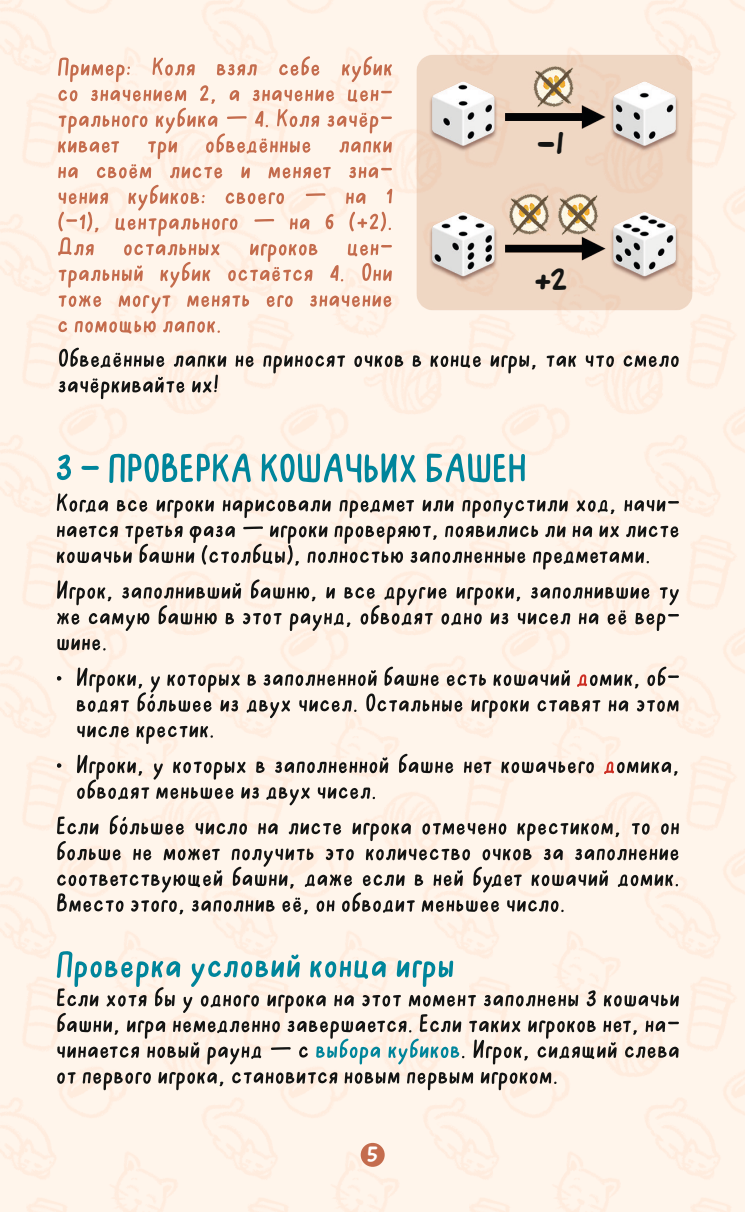
<style>
.page{position:relative;width:745px;height:1212px;background:#fff}
.page>*{position:absolute;margin:0;border:0;box-sizing:border-box;transform-origin:0 0}
.t1{font:82px "Better Together Spaced Spaced";letter-spacing:-.15em;color:#00859b}
.text{font:75px "Better Together Spaced Spaced";letter-spacing:-.14em;color:#00859b}
.text-2{font:51.5px "Better Together Spaced Spaced";letter-spacing:-.14em;color:#131413}
.text-3{font:51.5px "Better Together Spaced Spaced";letter-spacing:-.14em;color:#c46c4d}
.text-4{font:35px "Good Dog New";color:#131413}
.t2{font:22.5px "Good Dog New";color:#fff}
.s1{color:#cc2d22}
.s2{color:#00859b}
</style>
<div class="page">
<img style="left:0;top:0;width:744px;height:1212px">
<div style="left:360px;top:1143px;width:24px;height:24px;background:#c46c4d;border-radius:50%"></div>
<p class="text-3" style="left:58px;top:28px;width:346px">Пример: Коля взял себе кубик</p>
<p class="text-3" style="left:58px;top:53px;width:346px">со значением 2,а значение цен-</p>
<p class="text-3" style="left:58px;top:79px;width:346px">тральногокубика— 4.Колязачёр-</p>
<p class="text-3" style="left:58px;top:105px;width:346px">кивает три обведённые лапки</p>
<p class="text-3" style="left:58px;top:130px;width:346px">на своём листе и меняет зна-</p>
<p class="text-3" style="left:58px;top:156px;width:344px">чения кубиков: своего — на 1</p>
<p class="text-3" style="left:58px;top:182px;width:346px">(-1), центрального — на 6 (+2).</p>
<p class="text-3" style="left:58px;top:207px;width:346px">Для остальных игроков цен-</p>
<p class="text-3" style="left:58px;top:233px;width:346px">тральный кубик остаётся 4. Они</p>
<p class="text-3" style="left:58px;top:259px;width:344px">тоже могут менять его значение</p>
<p class="text-3" style="left:58px;top:284px;width:175px">спомощьюлапок.</p>
<p class="text-4" style="left:536px;top:119px;width:30px">-1</p>
<p class="text-4" style="left:535px;top:256px;width:33px">+2</p>
<p class="text-2" style="left:58px;top:319px;width:630px">Обведённыелапкинеприносяточковвконцеигры,такчтосмело</p>
<p class="text-2" style="left:58px;top:344px;width:172px">зачёркивайтеих!</p>
<p class="t1" style="left:57px;top:406px;width:485px">3-ПРОВЕРКАКОШАЧЬИХБАШЕН</p>
<p class="text-2" style="left:57px;top:463px;width:634px">Когдавсеигрокинарисовалипредметилипропустилиход,начи-</p>
<p class="text-2" style="left:57px;top:489px;width:632px">наетсятретьяфаза— игрокипроверяют,появилисьлинаихлисте</p>
<p class="text-2" style="left:57px;top:515px;width:605px">кошачьибашни(столбцы),полностьюзаполненныепредметами.</p>
<p class="text-2" style="left:57px;top:551px;width:632px">Игрок,заполнившийбашню,ивседругиеигроки,заполнившиету</p>
<p class="text-2" style="left:57px;top:576px;width:634px">жесамуюбашнювэтотраунд,обводятодноизчиселнаеёвер-</p>
<p class="text-2" style="left:57px;top:602px;width:62px">шине.</p>
<p class="text-2" style="left:57px;top:638px;width:634px">• Игроки,укоторыхвзаполненнойбашнеестькошачий<span class="s1">д</span>омик,об-</p>
<p class="text-2" style="left:76px;top:663px;width:612px">водятбóльшееиздвухчисел.Остальныеигрокиставятнаэтом</p>
<p class="text-2" style="left:76px;top:689px;width:150px">числекрестик.</p>
<p class="text-2" style="left:57px;top:725px;width:634px">• Игроки,укоторыхвзаполненнойбашненеткошачьего<span class="s1">д</span>омика,</p>
<p class="text-2" style="left:76px;top:751px;width:312px">обводятменьшееиздвухчисел.</p>
<p class="text-2" style="left:57px;top:786px;width:634px">Еслибóльшеечислоналистеигрокаотмеченокрестиком,тоон</p>
<p class="text-2" style="left:57px;top:812px;width:632px">большенеможетполучитьэтоколичествоочковзазаполнение</p>
<p class="text-2" style="left:57px;top:838px;width:634px">соответствующейбашни,дажеесливнейбудеткошачийдомик.</p>
<p class="text-2" style="left:57px;top:864px;width:520px">Вместоэтого,заполнивеё,онобводитменьшеечисло.</p>
<p class="text" style="left:57px;top:907px;width:414px">Проверкаусловийконцаигры</p>
<p class="text-2" style="left:57px;top:958px;width:634px">Еслихотябыуодногоигроканаэтотмоментзаполнены3кошачьи</p>
<p class="text-2" style="left:57px;top:984px;width:634px">башни,игранемедленнозавершается.Еслитакихигроковнет,на-</p>
<p class="text-2" style="left:57px;top:1010px;width:632px">чинаетсяновыйраунд— с<span class="s2">выборакубиков</span>.Игрок,сидящийслева</p>
<p class="text-2" style="left:57px;top:1035px;width:513px">отпервогоигрока,становитсяновым первым игроком.</p>
<p class="t2" style="left:367px;top:1140px;width:12px">5</p>
</div>
